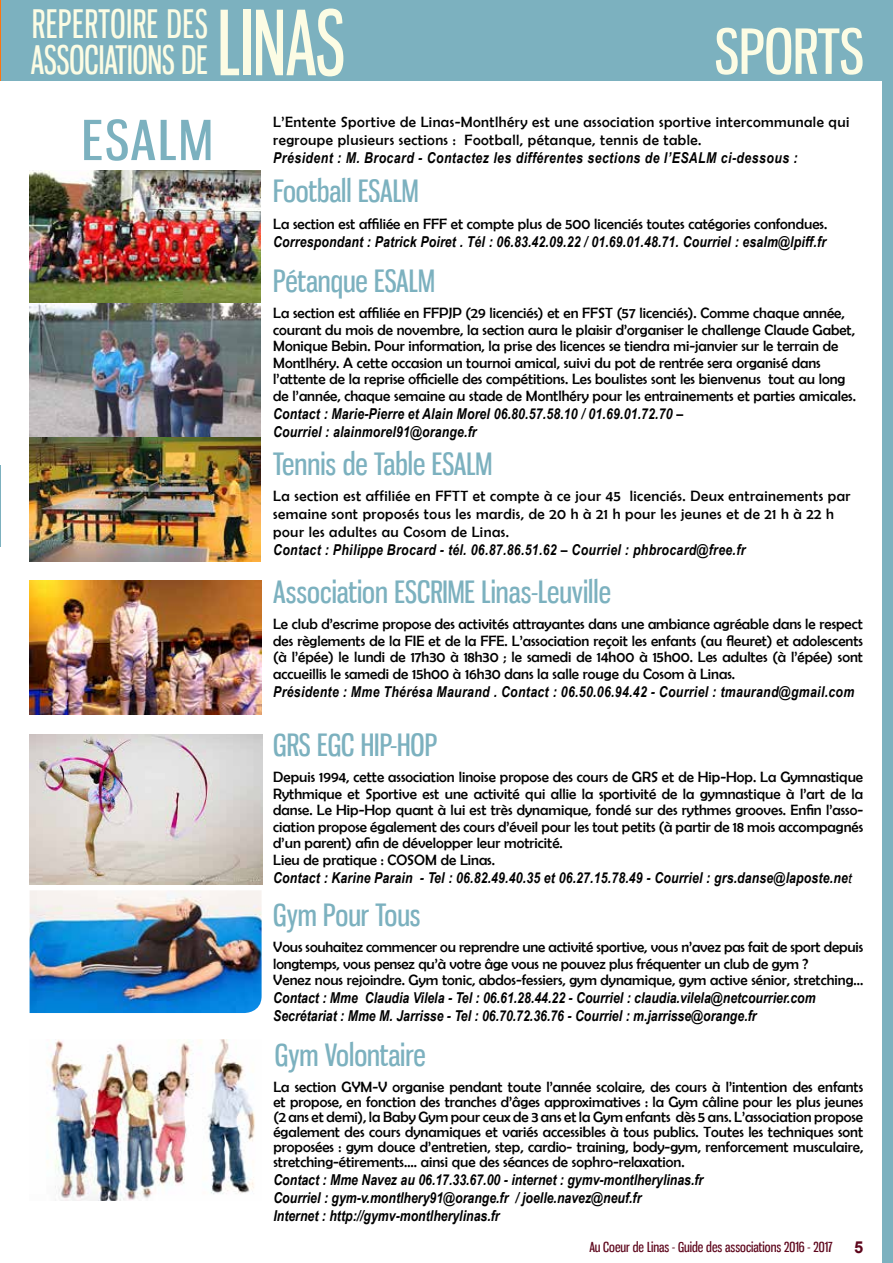
<style>
.page{position:relative;width:893px;height:1263px;background:#fff}
.page>*{position:absolute;margin:0;border:0;box-sizing:border-box;transform-origin:0 0}
.t1{font:88.05px "Gnuolane Free";color:#fcfce4;scale:.83 1}
.t2{font:61.05px "Gnuolane Free";color:#fcfce4}
.t3{font:54px "Gnuolane Free";letter-spacing:.04em;color:#7cb1bf;scale:1.11 1}
.t4{font:38.4px/36.3px "Gnuolane Free";color:#fcfce4;scale:.83 1}
.t5{font:30px "Gnuolane Free";color:#7cb1bf}
.t6{font:700 16.5px "Arial";color:#5d051b}
.t7{font:15px/16.5px "Berlin Sans FB";color:#000}
.t8{font:italic 700 15px/18px "Arial Narrow";letter-spacing:.01em;color:#000}
.t9{font:15px/18px "Berlin Sans FB";letter-spacing:.03em;color:#000}
.t10{font:italic 700 15px "Arial Narrow";letter-spacing:.03em;color:#000}
.t11{font:13.5px "Gnuolane Free";color:#5d051b}
.s1{font-family:"Arial";font-weight:400;font-size:13.5px}
</style>
<div class="page">
<div style="left:882px;top:0;width:11px;height:1263px;background:#7cb1bf"></div>
<div style="left:0;top:0;width:893px;height:81px;background:#7cb1bf"></div>
<img style="left:30px;top:581px;width:232px;height:134px">
<img style="left:30px;top:890px;width:232px;height:123px">
<hr style="left:0;top:0;width:1px;height:81px;background:#fe740f">
<hr style="left:0;top:466px;width:1px;height:81px;background:#7cb1bf">
<img style="left:30px;top:734px;width:232px;height:151px">
<img style="left:29px;top:171px;width:232px;height:133px">
<img style="left:30px;top:304px;width:231px;height:257px">
<img style="left:46px;top:1039px;width:209px;height:161px">
<h3 class="t4" style="left:31px;top:5px;width:215px">REPERTOIRE DES<br>ASSOCIATIONS DE</h3>
<h1 class="t1" style="left:218px;top:-10px;width:155px">LINAS</h1>
<h2 class="t2" style="left:715px;top:14px;width:151px">SPORTS</h2>
<h3 class="t3" style="left:82px;top:108px;width:119px">ESALM</h3>
<p class="t9" style="left:273px;top:113px;width:578px">L’Entente Sportive de Linas-Montlhéry est une association sportive intercommunale qui regroupe plusieurs sections : Football, pétanque, tennis de table.</p>
<p class="t10" style="left:273px;top:146px;width:526px">Président : M. Brocard - Contactez les différentes sections de l’ESALM ci-dessous :</p>
<h3 class="t5" style="left:273px;top:173px;width:147px">Football ESALM</h3>
<p class="t7" style="left:273px;top:215px;width:556px">La section est affiliée en FFF et compte plus de 500 licenciés toutes catégories confondues.</p>
<p class="t8" style="left:273px;top:232px;width:554px">Correspondant : Patrick Poiret . Tél : 06.83.42.09.22 / 01.69.01.48.71. Courriel : esalm@lpiff.fr</p>
<h3 class="t5" style="left:273px;top:262px;width:163px">Pétanque ESALM</h3>
<p class="t7" style="left:273px;top:305px;width:584px">La section est affiliée en FFPJP (29 licenciés) et en FFST (57 licenciés). Comme chaque année, courant du mois de novembre, la section aura le plaisir d’organiser le challenge Claude Gabet, Monique Bebin. Pour information, la prise des licences se tiendra mi-janvier sur le terrain de Montlhéry. A cette occasion un tournoi amical, suivi du pot de rentrée sera organisé dans l’attente de la reprise officielle des compétitions. Les boulistes sont les bienvenus tout au long de l’année, chaque semaine au stade de Montlhéry pour les entrainements et parties amicales.</p>
<p class="t8" style="left:273px;top:404px;width:411px">Contact : Marie-Pierre et Alain Morel 06.80.57.58.10 / 01.69.01.72.70 –<br>Courriel : alainmorel91@orange.fr</p>
<h3 class="t5" style="left:273px;top:446px;width:221px">Tennis de Table ESALM</h3>
<p class="t9" style="left:273px;top:487px;width:579px">La section est affiliée en FFTT et compte à ce jour 45 licenciés. Deux entrainements par semaine sont proposés tous les mardis, de 20 h à 21 h pour les jeunes et de 21 h à 22 h pour les adultes au Cosom de Linas.</p>
<p class="t8" style="left:273px;top:540px;width:474px">Contact : Philippe Brocard - tél. 06.87.86.51.62 – Courriel : phbrocard@free.fr</p>
<h3 class="t5" style="left:273px;top:573px;width:339px">Association ESCRIME Linas-Leuville</h3>
<p class="t7" style="left:273px;top:616px;width:591px;text-align:justify">Le club d’escrime propose des activités attrayantes dans une ambiance agréable dans le respect des règlements de la FIE et de la FFE. L’association reçoit les enfants (au fleuret) et adolescents (à l’épée) le lundi de 17h30 à 18h30 ; le samedi de 14h00 à 15h00. Les adultes (à l’épée) sont accueillis le samedi de 15h00 à 16h30 dans la salle rouge du Cosom à Linas.</p>
<p class="t8" style="left:273px;top:682px;width:583px">Présidente : Mme Thérésa Maurand . Contact : 06.50.06.94.42 - Courriel : tmaurand@gmail.com</p>
<h3 class="t5" style="left:273px;top:727px;width:165px">GRS EGC HIP-HOP</h3>
<p class="t7" style="left:273px;top:769px;width:591px">Depuis 1994, cette association linoise propose des cours de GRS et de Hip-Hop. La Gymnastique Rythmique et Sportive est une activité qui allie la sportivité de la gymnastique à l’art de la danse. Le Hip-Hop quant à lui est très dynamique, fondé sur des rythmes grooves. Enfin l’asso&shy;ciation propose également des cours d’éveil pour les tout petits (à partir de 18 mois accompagnés d’un parent) afin de développer leur motricité.<br>Lieu de pratique : COSOM de Linas.</p>
<p class="t8" style="left:273px;top:868px;width:580px">Contact : Karine Parain - Tel : 06.82.49.40.35 et 06.27.15.78.49 - Courriel : grs.danse@laposte.ne<span class="s1">t</span></p>
<h3 class="t5" style="left:273px;top:897px;width:149px">Gym Pour Tous</h3>
<p class="t7" style="left:273px;top:939px;width:591px">Vous souhaitez commencer ou reprendre une activité sportive, vous n’avez pas fait de sport depuis longtemps, vous pensez qu’à votre âge vous ne pouvez plus fréquenter un club de gym ?<br>Venez nous rejoindre. Gym tonic, abdos-fessiers, gym dynamique, gym active sénior, stretching...</p>
<p class="t8" style="left:273px;top:988px;width:544px">Contact : Mme Claudia Vilela - Tel : 06.61.28.44.22 - Courriel : claudia.vilela@netcourrier.com<br>Secrétariat : Mme M. Jarrisse - Tel : 06.70.72.36.76 - Courriel : m.jarrisse@orange.fr</p>
<h3 class="t5" style="left:275px;top:1037px;width:152px">Gym Volontaire</h3>
<p class="t7" style="left:273px;top:1080px;width:591px;line-height:15px;text-align:justify">La section GYM-V organise pendant toute l’année scolaire, des cours à l’intention des enfants et propose, en fonction des tranches d’âges approximatives : la Gym câline pour les plus jeunes (2 ans et demi), la Baby Gym pour ceux de 3 ans et la Gym enfants dès 5 ans. L’association propose également des cours dynamiques et variés accessibles à tous publics. Toutes les techniques sont proposées : gym douce d’entretien, step, cardio- training, body-gym, renforcement musculaire, stretching-étirements…. ainsi que des séances de sophro-relaxation.</p>
<p class="t8" style="left:273px;top:1170px;width:431px">Contact : Mme Navez au 06.17.33.67.00 - internet : gymv-montlherylinas.fr<br>Courriel : gym-v.montlhery91@orange.fr / joelle.navez@neuf.fr<br>Internet : http://gymv-montlherylinas.fr</p>
<p class="t11" style="left:589px;top:1239px;width:245px">Au Coeur de Linas - Guide des associations 2016 - 2017</p>
<p class="t6" style="left:854px;top:1235px;width:11px">5</p>
</div>
